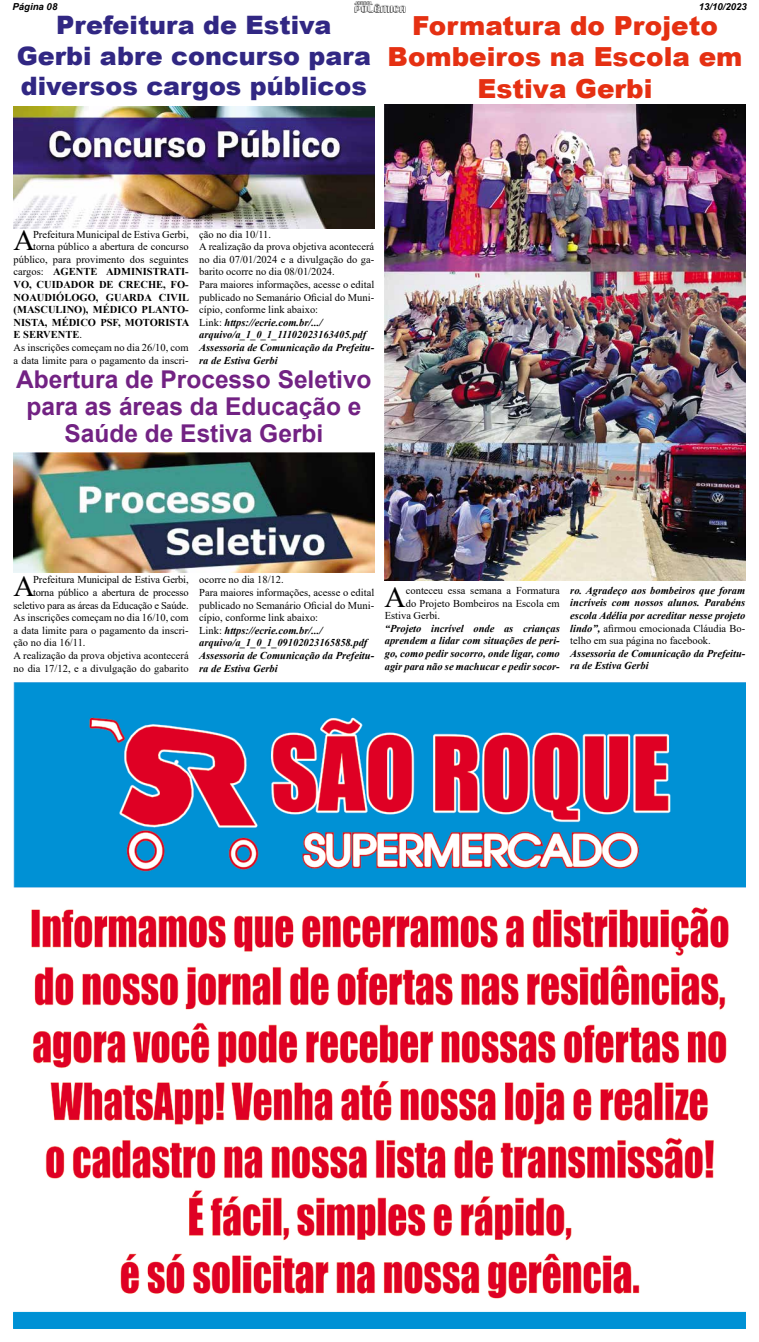
<style>
.page{position:relative;width:759px;height:1342px;background:#fff}
.page>*{position:absolute;margin:0;border:0;box-sizing:border-box;transform-origin:0 0}
.t1{font:29.49px "Times New Roman";color:#000}
.t2{font:900 26.25px/31.5px "Arial";color:#e53012;text-align:center}
.t3{font:900 25.38px/30.4px "Arial";color:#312783;text-align:center}
.t4{font:700 24.5px/27.1px "Arial";color:#722283;text-align:center}
.t5{font:10.5px/12.6px "Times New Roman";color:#000}
.t6{font:italic 700 10.5px/12.6px "Times New Roman";color:#000;text-align:justify}
.t7{font:700 10.5px "Times New Roman";color:#000}
.t8{font:italic 700 9.62px "Arial";color:#000}
.s1{font-weight:700;font-style:italic}
.s2{font-weight:400}
.s3{font-weight:400;font-style:normal}
</style>
<div class="page">
<img style="left:354px;top:2px;width:51px;height:10px">
<img style="left:14px;top:683px;width:731px;height:645px">
<img style="left:385px;top:104px;width:360px;height:476px">
<img style="left:14px;top:107px;width:360px;height:121px">
<img style="left:14px;top:453px;width:360px;height:119px">
<p class="t8" style="left:12px;top:0;width:46px">Página 08</p>
<p class="t8" style="left:699px;top:0;width:50px">13/10/2023</p>
<h2 class="t2" style="left:388px;top:9px;width:356px">Formatura do Projeto<br>Bombeiros na Escola em<br>Estiva Gerbi</h2>
<h3 class="t3" style="left:17px;top:9px;width:356px">Prefeitura de Estiva<br>Gerbi abre concurso para diversos cargos públicos</h3>
<h1 class="t1" style="left:13px;top:220px;width:23px">A</h1>
<p class="t5" style="left:33px;top:227px;width:157px">Prefeitura Municipal de Estiva Gerbi,</p>
<p class="t5" style="left:199px;top:227px;width:177px">ção no dia 10/11.<br>A realização da prova objetiva acontecerá no dia 07/01/2024 e a divulgação do ga&shy;barito ocorre no dia 08/01/2024.<br>Para maiores informações, acesse o edital publicado no Semanário Oficial do Muni&shy;cípio, conforme link abaixo:<br>Link: <span class="s1">https://ecrie.com.br/.../ arquivo/a_1_0_1_11102023163405.pdf Assessoria de Comunicação da Prefeitu&shy;ra de Estiva Gerbi</span></p>
<h3 class="t4" style="left:16px;top:366px;width:357px">Abertura de Processo Seletivo para as áreas da Educação e<br>Saúde de Estiva Gerbi</h3>
<p class="t5" style="left:33px;top:240px;width:157px">torna público a abertura de concurso</p>
<p class="t5" style="left:14px;top:253px;width:177px">público, para provimento dos seguintes</p>
<p class="t7" style="left:14px;top:264px;width:177px"><span class="s2">cargos:</span> AGENTE ADMINISTRATI-</p>
<p class="t7" style="left:14px;top:277px;width:177px">VO, CUIDADOR DE CRECHE, FO-</p>
<p class="t7" style="left:14px;top:289px;width:177px">NOAUDIÓLOGO, GUARDA CIVIL</p>
<p class="t7" style="left:14px;top:302px;width:177px">(MASCULINO), MÉDICO PLANTO-</p>
<p class="t7" style="left:14px;top:315px;width:177px">NISTA, MÉDICO PSF, MOTORISTA</p>
<p class="t7" style="left:14px;top:327px;width:70px">E SERVENTE<span class="s2">.</span></p>
<p class="t5" style="left:14px;top:341px;width:177px">As inscrições começam no dia 26/10, com</p>
<p class="t5" style="left:14px;top:353px;width:177px">a data limite para o pagamento da inscri-</p>
<h1 class="t1" style="left:13px;top:565px;width:23px">A</h1>
<p class="t5" style="left:33px;top:573px;width:157px">Prefeitura Municipal de Estiva Gerbi,</p>
<p class="t5" style="left:33px;top:586px;width:157px">torna público a abertura de processo</p>
<p class="t5" style="left:14px;top:598px;width:177px">seletivo para as áreas da Educação e Saúde.</p>
<p class="t5" style="left:14px;top:611px;width:177px">As inscrições começam no dia 16/10, com</p>
<p class="t5" style="left:14px;top:624px;width:177px">a data limite para o pagamento da inscri-</p>
<p class="t5" style="left:14px;top:636px;width:73px">ção no dia 16/11.</p>
<p class="t5" style="left:14px;top:649px;width:177px">A realização da prova objetiva acontecerá</p>
<p class="t5" style="left:14px;top:661px;width:177px">no dia 17/12, e a divulgação do gabarito</p>
<p class="t5" style="left:199px;top:573px;width:177px">ocorre no dia 18/12.<br>Para maiores informações, acesse o edital publicado no Semanário Oficial do Muni&shy;cípio, conforme link abaixo:<br>Link: <span class="s1">https://ecrie.com.br/.../ arquivo/a_1_0_1_09102023165858.pdf Assessoria de Comunicação da Prefeitu&shy;ra de Estiva Gerbi</span></p>
<h1 class="t1" style="left:385px;top:576px;width:23px">A</h1>
<p class="t5" style="left:406px;top:584px;width:155px">conteceu essa semana a Formatura</p>
<p class="t5" style="left:406px;top:596px;width:155px">do Projeto Bombeiros na Escola em</p>
<p class="t5" style="left:385px;top:609px;width:57px">Estiva Gerbi.</p>
<p class="t6" style="left:385px;top:622px;width:177px">“Projeto incrível onde as crianças aprendem a lidar com situações de peri&shy;go, como pedir socorro, onde ligar, como agir para não se machucar e pedir socor-</p>
<p class="t6" style="left:570px;top:584px;width:177px">ro. Agradeço aos bombeiros que foram incríveis com nossos alunos. Parabéns escola Adélia por acreditar nesse projeto lindo”, <span class="s3">afirmou emocionada Cláudia Bo&shy;telho em sua página no facebook.</span></p>
<p class="t6" style="left:570px;top:647px;width:177px">Assessoria de Comunicação da Prefeitu&shy;ra de Estiva Gerbi</p>
</div>
